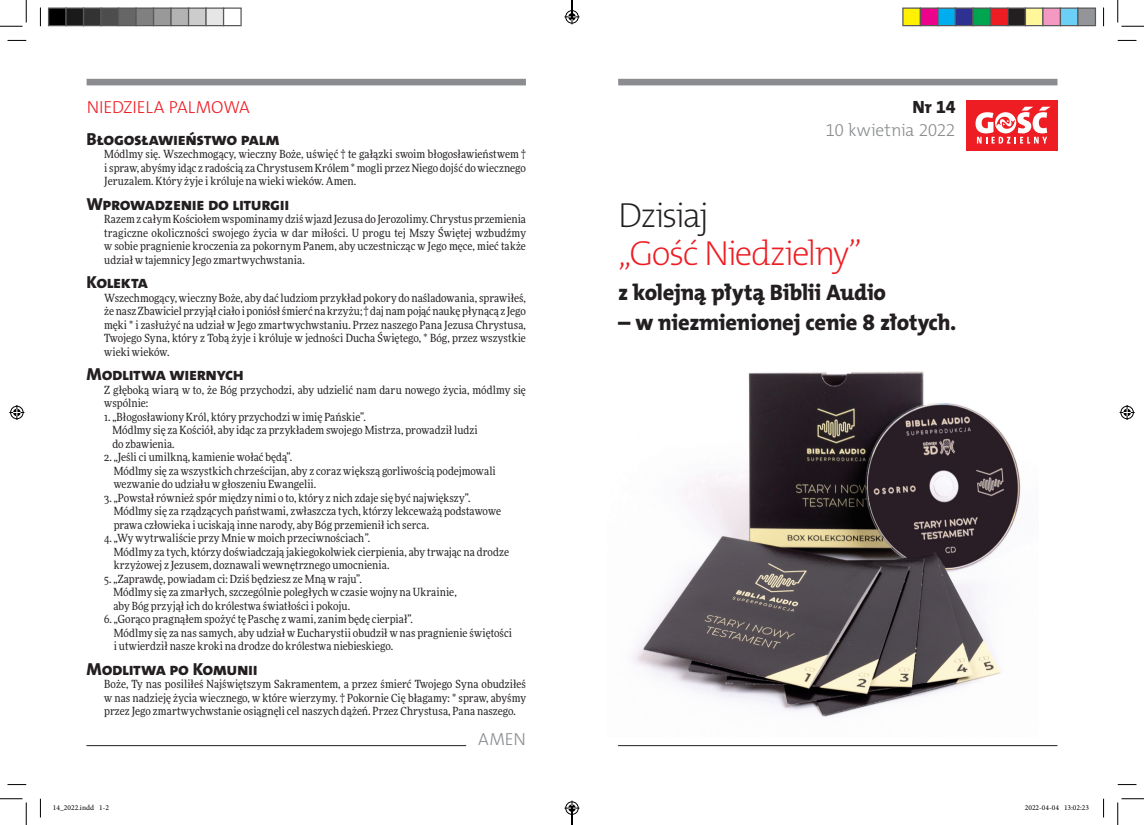
<style>
.page{position:relative;width:1144px;height:825px;background:#fff}
.page>*{position:absolute;margin:0;border:0;box-sizing:border-box;transform-origin:0 0}
.t1{font:35px "The Mix HP2 Ex Lig";letter-spacing:-.05em;color:#ee1d23}
.t2{font:35px "The Mix HP2 Ex Lig";letter-spacing:-.055em;color:#231f20}
.t3{font:22.5px "The Mix HP8 Ex Bld";letter-spacing:.01em;color:#231f20}
.t4{font:17.88px "The Mix HP8 Ex Bld";color:#231f20}
.t5{font:17.5px "The Mix HP8 Ex Bld";letter-spacing:-.02em;color:#231f20}
.t6{font:17.5px "The Mix HP3 Lig";letter-spacing:-.005em;color:#8a8c8f}
.t7{font:17.5px "The Mix HP3 Lig";letter-spacing:-.005em;color:#ee1d23}
.t8{font:11.25px/13.5px "Freeday Narrow News";letter-spacing:.005em;color:#231f20}
.t9{font:7.5px "Minion Pro";color:#000}
</style>
<div class="page">
<hr style="left:86px;top:745px;width:380px;height:1px;background:#231f20">
<div style="left:87px;top:79px;width:439px;height:6px;background:#8a8c8f"></div>
<hr style="left:618px;top:745px;width:439px;height:1px;background:#231f20">
<div style="left:618px;top:79px;width:439px;height:6px;background:#8a8c8f"></div>
<div style="left:966px;top:100px;width:91px;height:51px;background:#ee1d23"></div>
<svg style="left:975px;top:107px;width:75px;height:37px"></svg>
<img style="left:632px;top:371px;width:389px;height:346px">
<svg style="left:8px;top:40px;width:18px;height:1px"></svg>
<svg style="left:1118px;top:40px;width:18px;height:1px"></svg>
<svg style="left:8px;top:784px;width:18px;height:1px"></svg>
<svg style="left:1118px;top:784px;width:18px;height:1px"></svg>
<svg style="left:40px;top:7px;width:1px;height:19px"></svg>
<svg style="left:40px;top:799px;width:1px;height:18px"></svg>
<svg style="left:1103px;top:7px;width:1px;height:19px"></svg>
<svg style="left:1103px;top:799px;width:1px;height:18px"></svg>
<svg style="left:0;top:0;width:27px;height:27px"></svg>
<svg style="left:0;top:798px;width:27px;height:27px"></svg>
<svg style="left:1117px;top:0;width:27px;height:27px"></svg>
<svg style="left:1117px;top:798px;width:27px;height:27px"></svg>
<svg style="left:9px;top:405px;width:15px;height:15px"></svg>
<svg style="left:1119px;top:405px;width:15px;height:15px"></svg>
<div style="left:49px;top:8px;width:17px;height:18px;background:#000"></div>
<div style="left:48px;top:8px;width:19px;height:18px;border:1px solid #595959"></div>
<div style="left:66px;top:8px;width:18px;height:18px;background:#1a1a1a"></div>
<div style="left:65px;top:8px;width:19px;height:18px;border:1px solid #595959"></div>
<div style="left:84px;top:8px;width:17px;height:18px;background:#333"></div>
<div style="left:83px;top:8px;width:19px;height:18px;border:1px solid #595959"></div>
<div style="left:101px;top:8px;width:18px;height:18px;background:#4d4d4d"></div>
<div style="left:100px;top:8px;width:19px;height:18px;border:1px solid #595959"></div>
<div style="left:119px;top:8px;width:17px;height:18px;background:#666"></div>
<div style="left:118px;top:8px;width:19px;height:18px;border:1px solid #595959"></div>
<div style="left:136px;top:8px;width:18px;height:18px;background:#808080"></div>
<div style="left:135px;top:8px;width:19px;height:18px;border:1px solid #595959"></div>
<div style="left:154px;top:8px;width:17px;height:18px;background:#999"></div>
<div style="left:153px;top:8px;width:19px;height:18px;border:1px solid #595959"></div>
<div style="left:171px;top:8px;width:18px;height:18px;background:#b3b3b3"></div>
<div style="left:170px;top:8px;width:19px;height:18px;border:1px solid #595959"></div>
<div style="left:189px;top:8px;width:17px;height:18px;background:#ccc"></div>
<div style="left:188px;top:8px;width:19px;height:18px;border:1px solid #595959"></div>
<div style="left:206px;top:8px;width:18px;height:18px;background:#e6e6e6"></div>
<div style="left:205px;top:8px;width:19px;height:18px;border:1px solid #595959"></div>
<div style="left:223px;top:8px;width:19px;height:18px;border:1px solid #595959"></div>
<div style="left:903px;top:8px;width:17px;height:18px;background:#fff101"></div>
<div style="left:902px;top:8px;width:19px;height:18px;border:1px solid #595959"></div>
<div style="left:920px;top:8px;width:18px;height:18px;background:#ed028c"></div>
<div style="left:920px;top:8px;width:18px;height:18px;border:1px solid #595959"></div>
<div style="left:938px;top:8px;width:17px;height:18px;background:#00aeef"></div>
<div style="left:937px;top:8px;width:19px;height:18px;border:1px solid #595959"></div>
<div style="left:955px;top:8px;width:18px;height:18px;background:#2e3092"></div>
<div style="left:955px;top:8px;width:18px;height:18px;border:1px solid #595959"></div>
<div style="left:973px;top:8px;width:17px;height:18px;background:#00a54f"></div>
<div style="left:972px;top:8px;width:19px;height:18px;border:1px solid #595959"></div>
<div style="left:990px;top:8px;width:18px;height:18px;background:#ee1d23"></div>
<div style="left:990px;top:8px;width:18px;height:18px;border:1px solid #595959"></div>
<div style="left:1008px;top:8px;width:17px;height:18px;background:#231f20"></div>
<div style="left:1007px;top:8px;width:19px;height:18px;border:1px solid #595959"></div>
<div style="left:1025px;top:8px;width:18px;height:18px;background:#fff79a"></div>
<div style="left:1025px;top:8px;width:18px;height:18px;border:1px solid #595959"></div>
<div style="left:1043px;top:8px;width:17px;height:18px;background:#f499c2"></div>
<div style="left:1042px;top:8px;width:19px;height:18px;border:1px solid #595959"></div>
<div style="left:1060px;top:8px;width:18px;height:18px;background:#6bcff6"></div>
<div style="left:1060px;top:8px;width:18px;height:18px;border:1px solid #595959"></div>
<div style="left:1078px;top:8px;width:17px;height:18px;background:#939598"></div>
<div style="left:1077px;top:8px;width:19px;height:18px;border:1px solid #595959"></div>
<svg style="left:564px;top:0;width:15px;height:24px"></svg>
<svg style="left:564px;top:801px;width:15px;height:24px"></svg>
<h3 class="t7" style="left:87px;top:96px;width:165px">NIEDZIELA PALMOWA</h3>
<h3 class="t4" style="left:912px;top:96px;width:45px">Nr 14</h3>
<h3 class="t6" style="left:825px;top:119px;width:132px">10 kwietnia 2022</h3>
<h3 class="t5" style="left:87px;top:128px;width:195px">Błogosławieństwo palm</h3>
<p class="t8" style="left:104px;top:147px;width:423px;text-align:justify">Módlmy się. Wszechmogący, wieczny Boże, uświęć † te gałązki swoim błogosławieństwem † i spraw, abyśmy idąc z radością za Chrystusem Królem * mogli przez Niego dojść do wiecznego Jeruzalem. Który żyje i króluje na wieki wieków. Amen.</p>
<h3 class="t5" style="left:87px;top:193px;width:204px">Wprowadzenie do liturgii</h3>
<p class="t8" style="left:104px;top:212px;width:423px;text-align:justify">Razem z całym Kościołem wspominamy dziś wjazd Jezusa do Jerozolimy. Chrystus przemienia tragiczne okoliczności swojego życia w dar miłości. U progu tej Mszy Świętej wzbudźmy w sobie pragnienie kroczenia za pokornym Panem, aby uczestnicząc w Jego męce, mieć także udział w tajemnicy Jego zmartwychwstania.</p>
<h3 class="t5" style="left:87px;top:271px;width:63px">Kolekta</h3>
<p class="t8" style="left:104px;top:291px;width:423px;text-align:justify">Wszechmogący, wieczny Boże, aby dać ludziom przykład pokory do naśladowania, sprawiłeś, że nasz Zbawiciel przyjął ciało i poniósł śmierć na krzyżu; † daj nam pojąć naukę płynącą z Jego męki * i zasłużyć na udział w Jego zmartwychwstaniu. Przez naszego Pana Jezusa Chrystusa, Twojego Syna, który z Tobą żyje i króluje w jedności Ducha Świętego, * Bóg, przez wszystkie wieki wieków.</p>
<h3 class="t5" style="left:87px;top:363px;width:159px">Modlitwa wiernych</h3>
<p class="t8" style="left:104px;top:383px;width:422px">Z głęboką wiarą w to, że Bóg przychodzi, aby udzielić nam daru nowego życia, módlmy się wspólnie:</p>
<p class="t8" style="left:112px;top:410px;width:367px;text-indent:-8px">1. „Błogosławiony Król, który przychodzi w imię Pańskie”.<br>Módlmy się za Kościół, aby idąc za przykładem swojego Mistrza, prowadził ludzi do zbawienia.</p>
<p class="t8" style="left:114px;top:451px;width:384px;text-indent:-9px">2. „Jeśli ci umilkną, kamienie wołać będą”.<br>Módlmy się za wszystkich chrześcijan, aby z coraz większą gorliwością podejmowali wezwanie do udziału w głoszeniu Ewangelii.</p>
<p class="t8" style="left:114px;top:491px;width:389px;text-indent:-9px">3. „Powstał również spór między nimi o to, który z nich zdaje się być największy”.<br>Módlmy się za rządzących państwami, zwłaszcza tych, którzy lekceważą podstawowe prawa człowieka i uciskają inne narody, aby Bóg przemienił ich serca.</p>
<p class="t8" style="left:114px;top:532px;width:397px;text-indent:-10px">4. „Wy wytrwaliście przy Mnie w moich przeciwnościach”.<br>Módlmy za tych, którzy doświadczają jakiegokolwiek cierpienia, aby trwając na drodze krzyżowej z Jezusem, doznawali wewnętrznego umocnienia.</p>
<p class="t8" style="left:113px;top:572px;width:345px;text-indent:-9px">5. „Zaprawdę, powiadam ci: Dziś będziesz ze Mną w raju”.<br>Módlmy się za zmarłych, szczególnie poległych w czasie wojny na Ukrainie, aby Bóg przyjął ich do królestwa światłości i pokoju.</p>
<p class="t8" style="left:114px;top:613px;width:400px;text-indent:-10px">6. „Gorąco pragnąłem spożyć tę Paschę z wami, zanim będę cierpiał”.<br>Módlmy się za nas samych, aby udział w Eucharystii obudził w nas pragnienie świętości i utwierdził nasze kroki na drodze do królestwa niebieskiego.</p>
<h3 class="t5" style="left:87px;top:658px;width:173px">Modlitwa po Komunii</h3>
<p class="t8" style="left:104px;top:678px;width:423px;text-align:justify">Boże, Ty nas posiliłeś Najświętszym Sakramentem, a przez śmierć Twojego Syna obudziłeś w nas nadzieję życia wiecznego, w które wierzymy. † Pokornie Cię błagamy: * spraw, abyśmy przez Jego zmartwychwstanie osiągnęli cel naszych dążeń. Przez Chrystusa, Pana naszego.</p>
<h1 class="t2" style="left:618px;top:193px;width:92px">Dzisiaj</h1>
<h1 class="t1" style="left:618px;top:230px;width:245px">„Gość Niedzielny”</h1>
<h2 class="t3" style="left:618px;top:277px;width:269px">z kolejną płytą Biblii Audio</h2>
<h2 class="t3" style="left:618px;top:307px;width:340px">– w niezmienionej cenie 8 złotych.</h2>
<h3 class="t6" style="left:478px;top:728px;width:49px">AMEN</h3>
<p class="t9" style="left:53px;top:803px;width:58px">14_2022.indd 1-2</p>
<p class="t9" style="left:1025px;top:803px;width:66px">2022-04-04 13:02:23</p>
</div>
